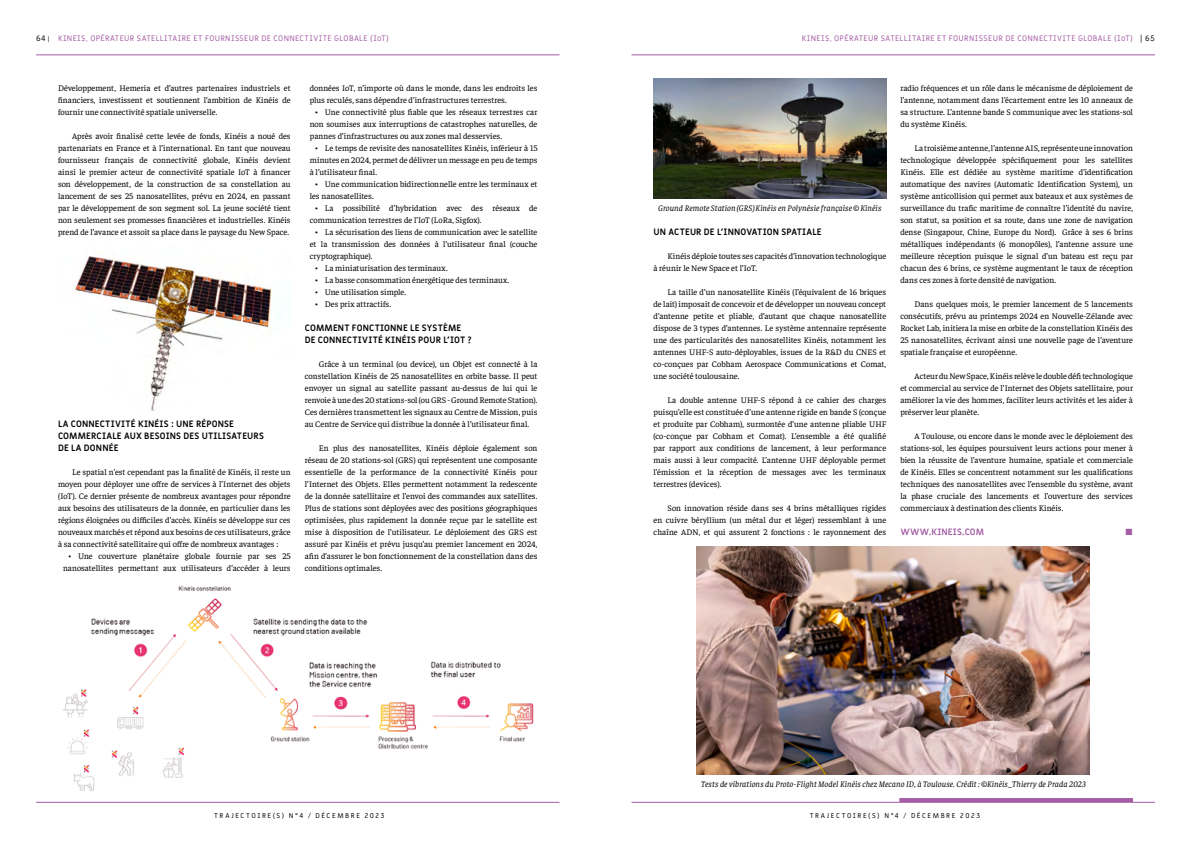
<style>
.page{position:relative;width:1191px;height:842px;background:#fff}
.page>*{position:absolute;margin:0;border:0;box-sizing:border-box;transform-origin:0 0}
.t1{font:700 9px/12px "Miriam Libre";letter-spacing:.015em;color:#000}
.t2{font:700 9px "Miriam Libre";letter-spacing:.02em;color:#a45ca4}
.t3{font:8.5px/12px "Faustina";color:#000;text-align:justify}
.t4{font:italic 8.5px "Faustina";letter-spacing:.01em;color:#000}
.t5{font:8.5px "Inter";color:#a45ca4}
.t6{font:8px "Miriam Libre";letter-spacing:.045em;color:#a45ca4}
.t7{font:8px "Miriam Libre";color:#000}
.t8{font:7px "Miriam Libre";letter-spacing:.225em;color:#000}
.s1{font-size:6px}
</style>
<div class="page">
<hr style="left:899px;top:798px;width:234px;height:4px;background:#a45ca4">
<hr style="left:36px;top:802px;width:523px;height:1px;background:#a45ca4">
<hr style="left:36px;top:55px;width:523px;height:1px;background:#a45ca4">
<img style="left:75px;top:251px;width:198px;height:160px">
<img style="left:63px;top:586px;width:471px;height:205px">
<hr style="left:631px;top:802px;width:524px;height:1px;background:#a45ca4">
<hr style="left:631px;top:55px;width:524px;height:1px;background:#a45ca4">
<img style="left:654px;top:79px;width:232px;height:120px">
<img style="left:697px;top:547px;width:392px;height:228px">
<p class="t6" style="left:58px;top:33px;width:332px">KINEIS, OPÉRATEUR SATELLITAIRE ET FOURNISSEUR DE CONNECTIVITE GLOBALE (IoT)</p>
<p class="t6" style="left:802px;top:33px;width:332px">KINEIS, OPÉRATEUR SATELLITAIRE ET FOURNISSEUR DE CONNECTIVITE GLOBALE (IoT)</p>
<p class="t7" style="left:36px;top:33px;width:15px">64 <span class="s1">|</span></p>
<p class="t7" style="left:1139px;top:33px;width:16px">| 65</p>
<p class="t3" style="left:58px;top:81px;width:234px">Développement, Hemeria et d’autres partenaires industriels et financiers, investissent et soutiennent l’ambition de Kinéis de fournir une connectivité spatiale universelle.</p>
<p class="t3" style="left:58px;top:129px;width:234px;text-indent:14px">Après avoir finalisé cette levée de fonds, Kinéis a noué des partenariats en France et à l’international. En tant que nouveau fournisseur français de connectivité globale, Kinéis devient ainsi le premier acteur de connectivité spatiale IoT à financer son développement, de la construction de sa constellation au lancement de ses 25 nanosatellites, prévu en 2024, en passant par le développement de son segment sol. La jeune société tient non seulement ses promesses financières et industrielles. Kinéis prend de l’avance et assoit sa place dans le paysage du New Space.</p>
<p class="t1" style="left:58px;top:418px;width:208px">LA CONNECTIVITÉ KINÉIS : UNE RÉPONSE<br>COMMERCIALE AUX BESOINS DES UTILISATEURS<br>DE LA DONNÉE</p>
<p class="t3" style="left:58px;top:465px;width:234px;text-indent:14px">Le spatial n’est cependant pas la finalité de Kinéis, il reste un moyen pour déployer une offre de services à l’Internet des objets (IoT). Ce dernier présente de nombreux avantages pour répondre aux besoins des utilisateurs de la donnée, en particulier dans les régions éloignées ou difficiles d’accès. Kinéis se développe sur ces nouveaux marchés et répond aux besoins de ces utilisateurs, grâce à sa connectivité satellitaire qui offre de nombreux avantages :</p>
<p class="t3" style="left:63px;top:549px;width:229px;text-align:center">• Une couverture planétaire globale fournie par ses 25 nanosatellites permettant aux utilisateurs d’accéder à leurs</p>
<p class="t3" style="left:310px;top:81px;width:229px">données IoT, n’importe où dans le monde, dans les endroits les plus reculés, sans dépendre d’infrastructures terrestres.</p>
<p class="t3" style="left:310px;top:105px;width:229px;text-indent:5px">• Une connectivité plus fiable que les réseaux terrestres car non soumises aux interruptions de catastrophes naturelles, de pannes d’infrastructures ou aux zones mal desservies.</p>
<p class="t3" style="left:310px;top:141px;width:229px;text-indent:5px">• Le temps de revisite des nanosatellites Kinéis, inférieur à 15 minutes en 2024, permet de délivrer un message en peu de temps à l’utilisateur final.</p>
<p class="t3" style="left:310px;top:177px;width:229px;text-indent:5px">• Une communication bidirectionnelle entre les terminaux et les nanosatellites.</p>
<p class="t3" style="left:310px;top:201px;width:229px;text-indent:5px">• La possibilité d’hybridation avec des réseaux de communication terrestres de l’IoT (LoRa, Sigfox).</p>
<p class="t3" style="left:310px;top:225px;width:229px;text-indent:5px">• La sécurisation des liens de communication avec le satellite et la transmission des données à l’utilisateur final (couche cryptographique).</p>
<p class="t3" style="left:315px;top:261px;width:134px">• La miniaturisation des terminaux.</p>
<p class="t3" style="left:315px;top:273px;width:196px">• La basse consommation énergétique des terminaux.</p>
<p class="t3" style="left:315px;top:285px;width:93px">• Une utilisation simple.</p>
<p class="t3" style="left:315px;top:297px;width:78px">• Des prix attractifs.</p>
<p class="t1" style="left:305px;top:322px;width:168px">COMMENT FONCTIONNE LE SYSTÈME<br>DE CONNECTIVITÉ KINÉIS POUR L’IOT ?</p>
<p class="t3" style="left:305px;top:357px;width:234px;text-indent:14px">Grâce à un terminal (ou device), un Objet est connecté à la constellation Kinéis de 25 nanosatellites en orbite basse. Il peut envoyer un signal au satellite passant au-dessus de lui qui le renvoie à une des 20 stations-sol (ou GRS - Ground Remote Station).<br>Ces dernières transmettent les signaux au Centre de Mission, puis au Centre de Service qui distribue la donnée à l’utilisateur final.</p>
<p class="t3" style="left:305px;top:441px;width:234px;text-indent:14px">En plus des nanosatellites, Kinéis déploie également son réseau de 20 stations-sol (GRS) qui représentent une composante essentielle de la performance de la connectivité Kinéis pour l’Internet des Objets. Elles permettent notamment la redescente de la donnée satellitaire et l’envoi des commandes aux satellites.<br>Plus de stations sont déployées avec des positions géographiques optimisées, plus rapidement la donnée reçue par le satellite est mise à disposition de l’utilisateur. Le déploiement des GRS est assuré par Kinéis et prévu jusqu’au premier lancement en 2024, afin d’assurer le bon fonctionnement de la constellation dans des conditions optimales.</p>
<p class="t4" style="left:658px;top:202px;width:225px">Ground Remote Station (GRS) Kinéis en Polynésie française © Kinéis</p>
<p class="t1" style="left:653px;top:226px;width:170px">UN ACTEUR DE L’INNOVATION SPATIALE</p>
<p class="t3" style="left:653px;top:249px;width:234px;text-indent:14px">Kinéis déploie toutes ses capacités d’innovation technologique à réunir le New Space et l’IoT.</p>
<p class="t3" style="left:653px;top:285px;width:234px;text-indent:14px">La taille d’un nanosatellite Kinéis (l’équivalent de 16 briques de lait) imposait de concevoir et de développer un nouveau concept d’antenne petite et pliable, d’autant que chaque nanosatellite dispose de 3 types d’antennes. Le système antennaire représente une des particularités des nanosatellites Kinéis, notamment les antennes UHF-S auto-déployables, issues de la R&amp;D du CNES et co-conçues par Cobham Aerospace Communications et Comat, une société toulousaine.</p>
<p class="t3" style="left:653px;top:393px;width:234px;text-indent:14px">La double antenne UHF-S répond à ce cahier des charges puisqu’elle est constituée d’une antenne rigide en bande S (conçue et produite par Cobham), surmontée d’une antenne pliable UHF (co-conçue par Cobham et Comat). L’ensemble a été qualifié par rapport aux conditions de lancement, à leur performance mais aussi à leur compacité. L’antenne UHF déployable permet l’émission et la réception de messages avec les terminaux terrestres (devices).</p>
<p class="t3" style="left:653px;top:501px;width:234px;text-indent:14px">Son innovation réside dans ses 4 brins métalliques rigides en cuivre béryllium (un métal dur et léger) ressemblant à une chaîne ADN, et qui assurent 2 fonctions : le rayonnement des</p>
<p class="t3" style="left:900px;top:81px;width:234px">radio fréquences et un rôle dans le mécanisme de déploiement de l’antenne, notamment dans l’écartement entre les 10 anneaux de sa structure. L’antenne bande S communique avec les stations-sol du système Kinéis.</p>
<p class="t3" style="left:900px;top:142px;width:234px;text-indent:14px">La troisième antenne, l’antenne AIS, représente une innovation technologique développée spécifiquement pour les satellites Kinéis. Elle est dédiée au système maritime d’identification automatique des navires (Automatic Identification System), un système anticollision qui permet aux bateaux et aux systèmes de surveillance du trafic maritime de connaître l’identité du navire, son statut, sa position et sa route, dans une zone de navigation dense (Singapour, Chine, Europe du Nord). Grâce à ses 6 brins métalliques indépendants (6 monopôles), l’antenne assure une meilleure réception puisque le signal d’un bateau est reçu par chacun des 6 brins, ce système augmentant le taux de réception dans ces zones à forte densité de navigation.</p>
<p class="t3" style="left:900px;top:298px;width:234px;text-indent:14px">Dans quelques mois, le premier lancement de 5 lancements consécutifs, prévu au printemps 2024 en Nouvelle-Zélande avec Rocket Lab, initiera la mise en orbite de la constellation Kinéis des 25 nanosatellites, écrivant ainsi une nouvelle page de l’aventure spatiale française et européenne.</p>
<p class="t3" style="left:900px;top:370px;width:234px;text-indent:14px">Acteur du New Space, Kinéis relève le double défi technologique et commercial au service de l’Internet des Objets satellitaire, pour améliorer la vie des hommes, faciliter leurs activités et les aider à préserver leur planète.</p>
<p class="t3" style="left:900px;top:430px;width:234px;text-indent:14px">A Toulouse, ou encore dans le monde avec le déploiement des stations-sol, les équipes poursuivent leurs actions pour mener à bien la réussite de l’aventure humaine, spatiale et commerciale de Kinéis. Elles se concentrent notamment sur les qualifications techniques des nanosatellites avec l’ensemble du système, avant la phase cruciale des lancements et l’ouverture des services commerciaux à destination des clients Kinéis.</p>
<p class="t2" style="left:900px;top:526px;width:85px">WWW.KINEIS.COM</p>
<p class="t5" style="left:1125px;top:526px;width:9px">■</p>
<p class="t4" style="left:701px;top:778px;width:386px">Tests de vibrations du Proto-Flight Model Kinéis chez Mecano ID, à Toulouse. Crédit : ©Kinéis_Thierry de Prada 2023</p>
<p class="t8" style="left:214px;top:812px;width:172px">TRAJECTOIRE(S) N°4 / DÉCEMBRE 2023</p>
<p class="t8" style="left:809px;top:812px;width:172px">TRAJECTOIRE(S) N°4 / DÉCEMBRE 2023</p>
</div>
